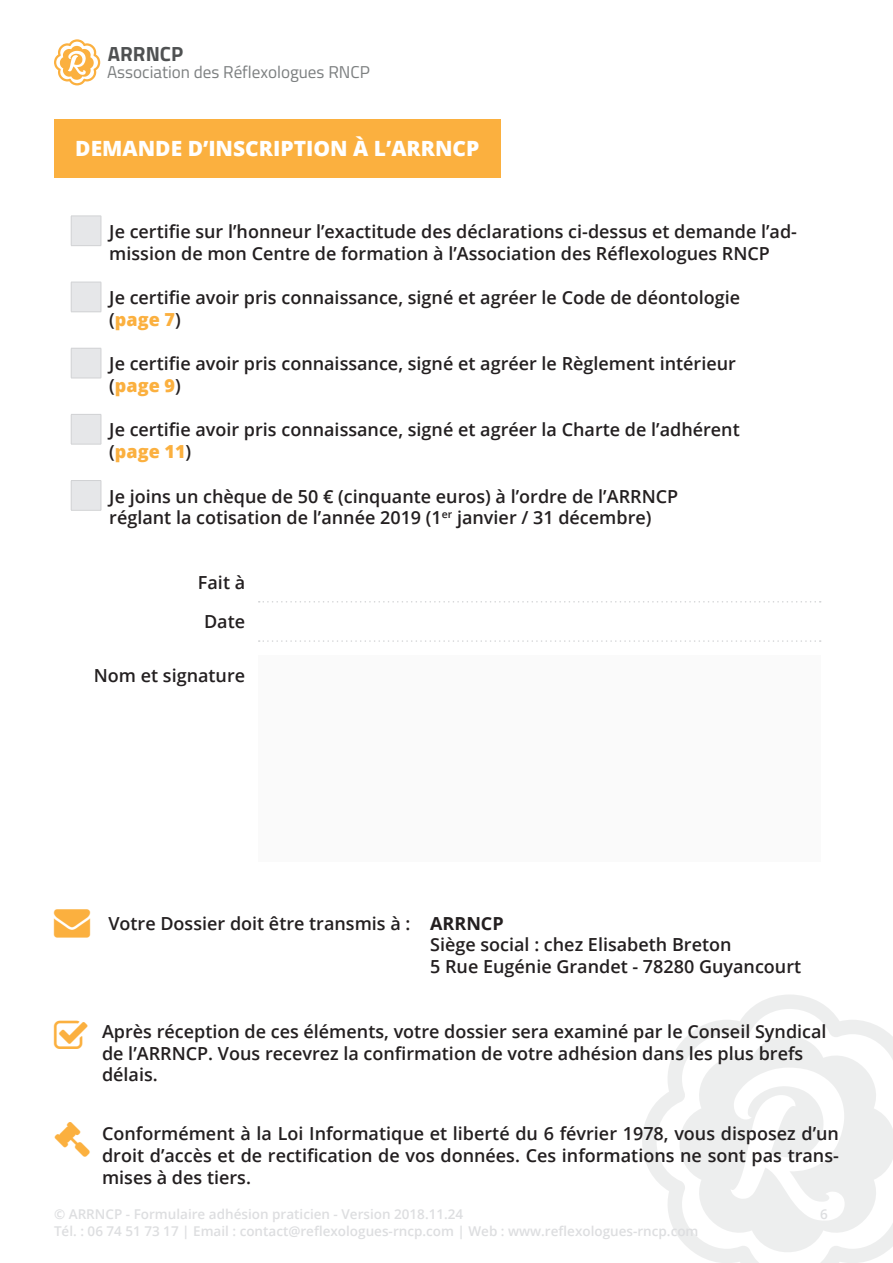
<style>
.page{position:relative;width:893px;height:1263px;background:#fff}
.page>*{position:absolute;margin:0;border:0;box-sizing:border-box;transform-origin:0 0}
.t1{font:800 21px "Open Sans";color:#fff}
.t2{font:700 20.55px "Titillium";color:#4f5152}
.t3{font:600 18px/21.6px "Open Sans";color:#231f20}
.t4{font:700 18px "Open Sans";color:#231f20}
.t5{font:17.1px "Titillium";color:#7c7f80}
.t6{font:600 13.5px "Open Sans";color:#dddee0}
.s1{font-weight:800;color:#fbb03f}
</style>
<div class="page">
<svg style="left:642px;top:995px;width:240px;height:268px"></svg>
<svg style="left:672px;top:1029px;width:221px;height:230px;fill:#edeeee"></svg>
<svg style="left:54px;top:39px;width:46px;height:46px"></svg>
<div style="left:71px;top:216px;width:30px;height:30px;background:#e6e7e9"></div>
<svg style="left:71px;top:217px;width:1px;height:28px"></svg>
<hr style="left:71px;top:216px;width:30px;height:1px;background:#d1d2d4">
<svg style="left:101px;top:216px;width:1px;height:29px"></svg>
<hr style="left:71px;top:245px;width:30px;height:1px;background:#d1d2d4">
<div style="left:71px;top:282px;width:30px;height:30px;background:#e6e7e9"></div>
<hr style="left:71px;top:282px;width:1px;height:30px;background:#d1d2d4">
<hr style="left:71px;top:282px;width:30px;height:1px;background:#d1d2d4">
<hr style="left:101px;top:282px;width:1px;height:30px;background:#d1d2d4">
<hr style="left:71px;top:312px;width:30px;height:1px;background:#d1d2d4">
<div style="left:71px;top:348px;width:30px;height:30px;background:#e6e7e9"></div>
<hr style="left:71px;top:348px;width:1px;height:30px;background:#d1d2d4">
<hr style="left:71px;top:348px;width:30px;height:1px;background:#d1d2d4">
<hr style="left:101px;top:348px;width:1px;height:30px;background:#d1d2d4">
<hr style="left:71px;top:378px;width:30px;height:1px;background:#d1d2d4">
<div style="left:71px;top:414px;width:30px;height:30px;background:#e6e7e9"></div>
<svg style="left:71px;top:415px;width:1px;height:29px"></svg>
<hr style="left:71px;top:414px;width:30px;height:1px;background:#d1d2d4">
<svg style="left:101px;top:415px;width:1px;height:29px"></svg>
<hr style="left:71px;top:444px;width:30px;height:1px;background:#d1d2d4">
<div style="left:71px;top:480px;width:30px;height:30px;background:#e6e7e9"></div>
<svg style="left:71px;top:481px;width:1px;height:29px"></svg>
<hr style="left:71px;top:480px;width:30px;height:1px;background:#d1d2d4">
<svg style="left:101px;top:481px;width:1px;height:29px"></svg>
<hr style="left:71px;top:510px;width:30px;height:1px;background:#d1d2d4">
<div style="left:54px;top:119px;width:447px;height:59px;background:#fbb03f"></div>
<div style="left:258px;top:655px;width:562px;height:206px;background:#fafafa"></div>
<svg style="left:259px;top:601px;width:562px;height:1px"></svg>
<svg style="left:259px;top:640px;width:562px;height:2px"></svg>
<p class="t2" style="left:108px;top:38px;width:77px">ARRNCP</p>
<p class="t5" style="left:107px;top:60px;width:264px">Association des Réflexologues RNCP</p>
<p class="t1" style="left:75px;top:133px;width:406px">DEMANDE D’INSCRIPTION À L’ARRNCP</p>
<p class="t3" style="left:109px;top:220px;width:689px">Je certifie sur l’honneur l’exactitude des déclarations ci-dessus et demande l’ad&shy;mission de mon Centre de formation à l’Association des Réflexologues RNCP</p>
<p class="t3" style="left:109px;top:286px;width:632px">Je certifie avoir pris connaissance, signé et agréer le Code de déontologie (<span class="s1">page 7</span>)</p>
<p class="t3" style="left:109px;top:353px;width:628px">Je certifie avoir pris connaissance, signé et agréer le Règlement intérieur (<span class="s1">page 9</span>)</p>
<p class="t3" style="left:109px;top:419px;width:632px">Je certifie avoir pris connaissance, signé et agréer la Charte de l’adhérent (<span class="s1">page 11</span>)</p>
<p class="t3" style="left:109px;top:485px;width:570px">Je joins un chèque de 50 € (cinquante euros) à l’ordre de l’ARRNCP</p>
<p class="t3" style="left:109px;top:506px;width:544px">réglant la cotisation de l’année 2019 (1<sup>er</sup> janvier / 31 décembre)</p>
<p class="t3" style="left:198px;top:571px;width:49px">Fait à</p>
<p class="t3" style="left:204px;top:611px;width:43px">Date</p>
<p class="t3" style="left:94px;top:664px;width:153px">Nom et signature</p>
<p class="t3" style="left:108px;top:912px;width:304px">Votre Dossier doit être transmis à :</p>
<p class="t4" style="left:430px;top:910px;width:75px">ARRNCP</p>
<p class="t3" style="left:430px;top:934px;width:303px">Siège social : chez Elisabeth Breton</p>
<p class="t3" style="left:430px;top:955px;width:373px">5 Rue Eugénie Grandet - 78280 Guyancourt</p>
<p class="t3" style="left:102px;top:1020px;width:726px">Après réception de ces éléments, votre dossier sera examiné par le Conseil Syndical de l’ARRNCP. Vous recevrez la confirmation de votre adhésion dans les plus brefs délais.</p>
<p class="t3" style="left:102px;top:1123px;width:738px;text-align:justify">Conformément à la Loi Informatique et liberté du 6 février 1978, vous disposez d’un droit d’accès et de rectification de vos données. Ces informations ne sont pas trans&shy;mises à des tiers.</p>
<p class="t6" style="left:54px;top:1205px;width:411px">© ARRNCP - Formulaire adhésion praticien - Version 2018.11.24</p>
<p class="t6" style="left:820px;top:1205px;width:9px">6</p>
<p class="t6" style="left:54px;top:1221px;width:646px">Tél. : 06 74 51 73 17 | Email : contact@reflexologues-rncp.com | Web : www.reflexologues-rncp.com</p>
</div>
